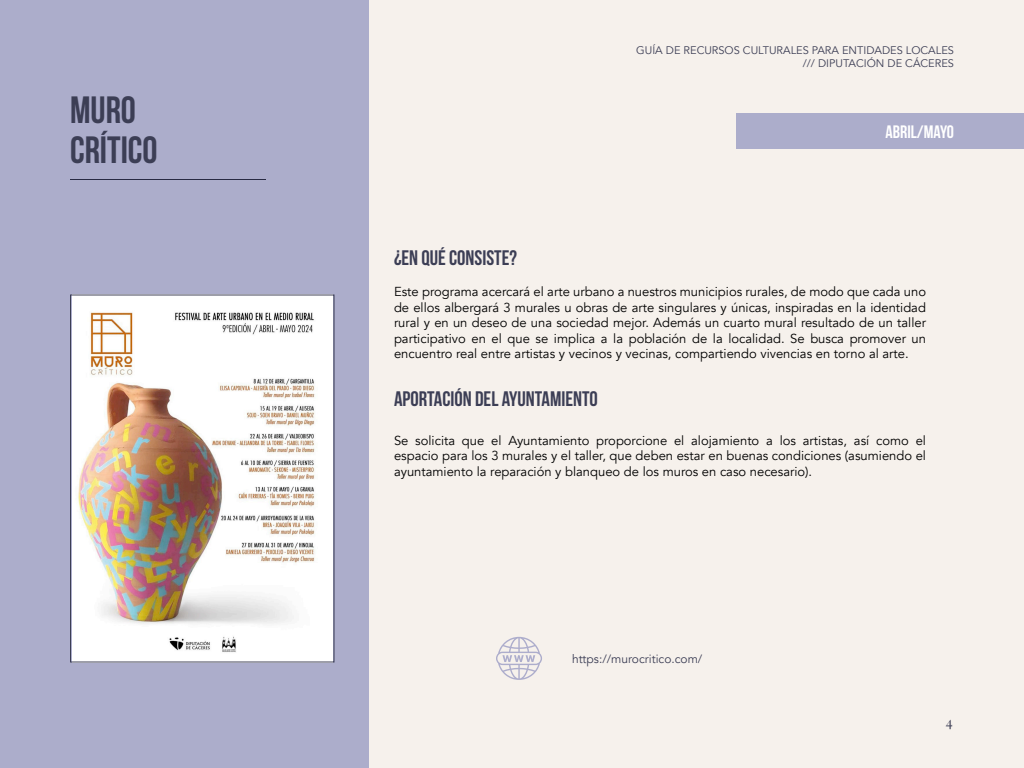
<style>
.page{position:relative;width:1024px;height:768px;background:#f6f1ec}
.page>*{position:absolute;margin:0;border:0;box-sizing:border-box;transform-origin:0 0}
.t1{font:38px "Bebas Neue";color:#3c3e55}
.t2{font:21px "Bebas Neue";color:#3c3e55}
.t3{font:18px "Bebas Neue";color:#fff}
.t4{font:14px "Playfair Display";color:#3c3e55}
.t5{font:13px/15.6px "Avenir";color:#000;text-align:justify}
.t6{font:12px "Avenir";color:#3c3e55}
.t7{font:11px/13.2px "Avenir";color:#3c3e55;text-align:right}
</style>
<div class="page">
<div style="left:736px;top:113px;width:288px;height:36px;background:#acadcb"></div>
<svg style="left:496px;top:637px;width:46px;height:43px"></svg>
<div style="left:0;top:0;width:369px;height:768px;background:#acadcb"></div>
<hr style="left:70px;top:179px;width:196px;height:1px;background:#3c3e55">
<img style="left:72px;top:296px;width:260px;height:367px">
<div style="left:70px;top:294px;width:264px;height:368px;border:1px solid #3c3e55"></div>
<p class="t7" style="left:636px;top:44px;width:319px">GUÍA DE RECURSOS CULTURALES PARA ENTIDADES LOCALES /// DIPUTACIÓN DE CÁCERES</p>
<p class="t1" style="left:70px;top:89px;width:68px">MURO</p>
<p class="t1" style="left:70px;top:129px;width:89px">CRÍTICO</p>
<p class="t3" style="left:886px;top:122px;width:70px">ABRIL/MAYO</p>
<p class="t2" style="left:394px;top:246px;width:125px">¿EN QUÉ CONSISTE?</p>
<p class="t5" style="left:394px;top:284px;width:534px">Este programa acercará el arte urbano a nuestros municipios rurales, de modo que cada uno de ellos albergará 3 murales u obras de arte singulares y únicas, inspiradas en la identidad rural y en un deseo de una sociedad mejor. Además un cuarto mural resultado de un taller participativo en el que se implica a la población de la localidad. Se busca promover un encuentro real entre artistas y vecinos y vecinas, compartiendo vivencias en torno al arte.</p>
<p class="t2" style="left:394px;top:388px;width:205px">APORTACIÓN DEL AYUNTAMIENTO</p>
<p class="t5" style="left:394px;top:433px;width:534px">Se solicita que el Ayuntamiento proporcione el alojamiento a los artistas, así como el espacio para los 3 murales y el taller, que deben estar en buenas condiciones (asumiendo el ayuntamiento la reparación y blanqueo de los muros en caso necesario).</p>
<p class="t6" style="left:572px;top:652px;width:132px">https://murocritico.com/</p>
<p class="t4" style="left:946px;top:711px;width:8px">4</p>
</div>
